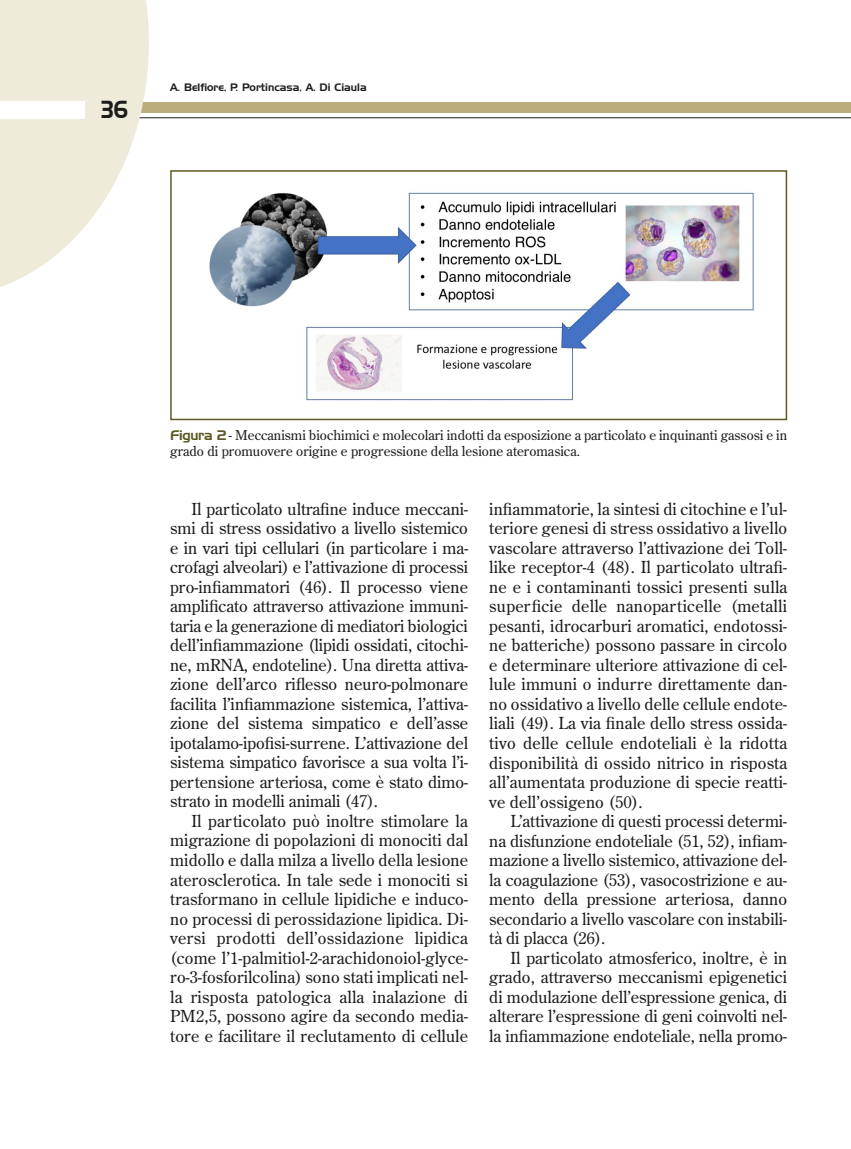
<style>
.page{position:relative;width:851px;height:1149px;background:#fff}
.page>*{position:absolute;margin:0;border:0;box-sizing:border-box;transform-origin:0 0}
.t1{font:24px "Handel Gothic BT";color:#1d1d1b;scale:.8 1}
.t2{font:16.5px/19.5px "Century Old Style Std";color:#1d1d1b;text-align:justify}
.t3{font:13.5px/16.5px "Century Old Style Std";color:#1d1d1b}
.t4{font:13.2px "Calibri";color:#000}
.t5{font:10.5px "Handel Gothic BT";color:#1d1d1b}
.s1{font-family:"Handel Gothic BT";color:#5e5a25}
</style>
<div class="page">
<hr style="left:0;top:117px;width:850px;height:1px;background:#1d1d1b">
<div style="left:0;top:102px;width:850px;height:11px;background:#bbae7c"></div>
<svg style="left:0;top:0;width:149px;height:287px;fill:#eeebdb"></svg>
<div style="left:0;top:101px;width:85px;height:17px;background:#fff"></div>
<img style="left:209px;top:192px;width:545px;height:209px">
<div style="left:170px;top:170px;width:617px;height:250px;border:2px solid #5e5a25"></div>
<h1 class="t1" style="left:101px;top:95px;width:34px">36</h1>
<p class="t5" style="left:170px;top:81px;width:198px">A. Belfiore, P. Portincasa, A. Di Ciaula</p>
<p class="t3" style="left:170px;top:426px;width:618px"><span class="s1">Figura 2</span> - Meccanismi biochimici e molecolari indotti da esposizione a particolato e inquinanti gassosi e in grado di promuovere origine e progressione della lesione ateromasica.</p>
<p class="t2" style="left:170px;top:498px;width:299px;text-indent:21px">Il particolato ultrafine induce meccani&shy;smi di stress ossidativo a livello sistemico e in vari tipi cellulari (in particolare i ma&shy;crofagi alveolari) e l’attivazione di processi pro-infiammatori (46). Il processo viene amplificato attraverso attivazione immuni&shy;taria e la generazione di mediatori biologici dell’infiammazione (lipidi ossidati, citochi&shy;ne, mRNA, endoteline). Una diretta attiva&shy;zione dell’arco riflesso neuro-polmonare facilita l’infiammazione sistemica, l’attiva&shy;zione del sistema simpatico e dell’asse ipotalamo-ipofisi-surrene. L’attivazione del sistema simpatico favorisce a sua volta l’i&shy;pertensione arteriosa, come è stato dimo&shy;strato in modelli animali (47).</p>
<p class="t2" style="left:170px;top:810px;width:299px;text-indent:21px">Il particolato può inoltre stimolare la migrazione di popolazioni di monociti dal midollo e dalla milza a livello della lesione aterosclerotica. In tale sede i monociti si trasformano in cellule lipidiche e induco&shy;no processi di perossidazione lipidica. Di&shy;versi prodotti dell’ossidazione lipidica (come l’1-palmitiol-2-arachidonoiol-glyce&shy;ro-3-fosforilcolina) sono stati implicati nel&shy;la risposta patologica alla inalazione di PM2,5, possono agire da secondo media&shy;tore e facilitare il reclutamento di cellule</p>
<p class="t2" style="left:489px;top:498px;width:299px">infiammatorie, la sintesi di citochine e l’ul&shy;teriore genesi di stress ossidativo a livello vascolare attraverso l’attivazione dei Toll&shy;like receptor-4 (48). Il particolato ultrafi&shy;ne e i contaminanti tossici presenti sulla superficie delle nanoparticelle (metalli pesanti, idrocarburi aromatici, endotossi&shy;ne batteriche) possono passare in circolo e determinare ulteriore attivazione di cel&shy;lule immuni o indurre direttamente dan&shy;no ossidativo a livello delle cellule endote&shy;liali (49). La via finale dello stress ossida&shy;tivo delle cellule endoteliali è la ridotta disponibilità di ossido nitrico in risposta all’aumentata produzione di specie reatti&shy;ve dell’ossigeno (50).</p>
<p class="t2" style="left:489px;top:810px;width:299px;text-indent:21px">L’attivazione di questi processi determi&shy;na disfunzione endoteliale (51, 52), infiam&shy;mazione a livello sistemico, attivazione del&shy;la coagulazione (53), vasocostrizione e au&shy;mento della pressione arteriosa, danno secondario a livello vascolare con instabili&shy;tà di placca (26).</p>
<p class="t2" style="left:489px;top:947px;width:299px;text-indent:21px">Il particolato atmosferico, inoltre, è in grado, attraverso meccanismi epigenetici di modulazione dell’espressione genica, di alterare l’espressione di geni coinvolti nel&shy;la infiammazione endoteliale, nella promo-</p>
<p class="t4" style="left:754px;top:848px;width:15px">13</p>
</div>
